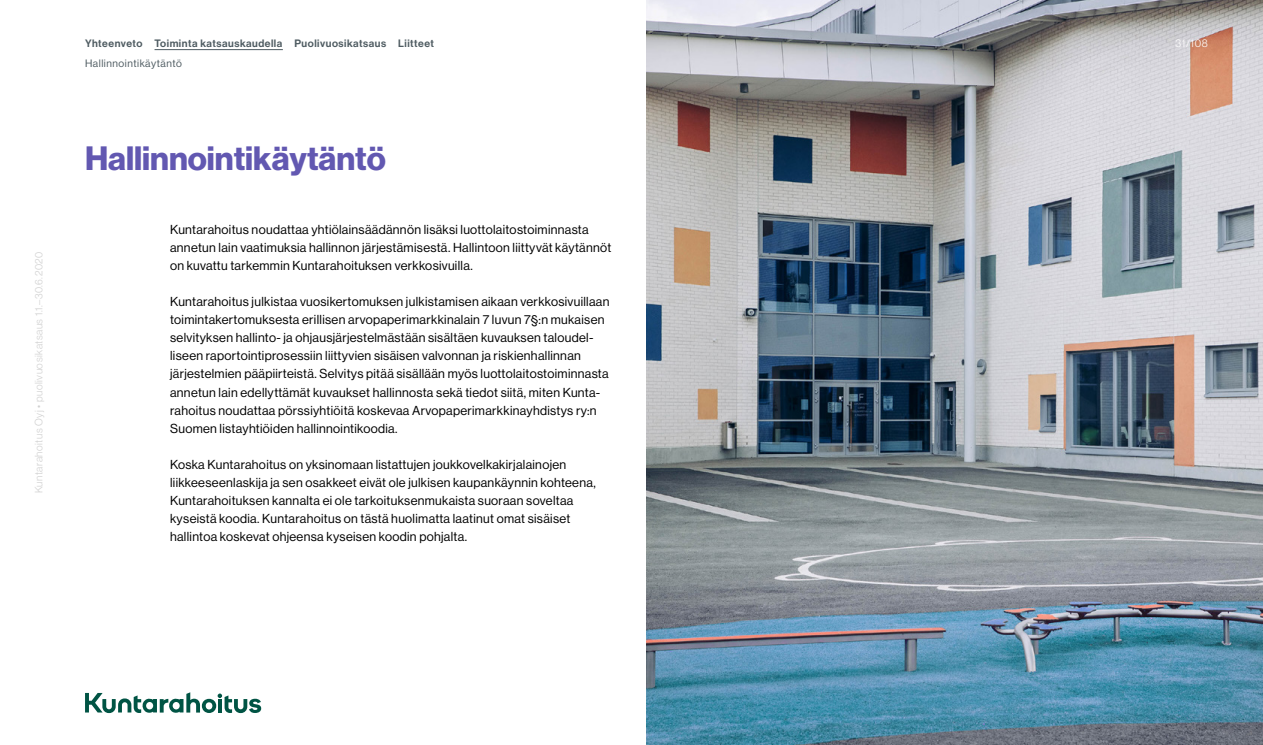
<style>
.page{position:relative;width:1263px;height:745px;background:#fff}
.page>*{position:absolute;margin:0;border:0;box-sizing:border-box;transform-origin:0 0}
.t1{font:33px "N Haas Grotesk DS Pro 75 Bd";color:#6258b1}
.t2{font:12.75px/18px "N Haas Grotesk DS Pro 55 Rg";letter-spacing:.025em;color:#000}
.t3{font:10.5px "N Haas Grotesk DS Pro 65 Md";letter-spacing:.05em;color:#4e5b61}
.t4{font:10.5px "N Haas Grotesk DS Pro 45 Lt";letter-spacing:.05em;color:#d0d0d0}
.t5{font:10.5px "N Haas Grotesk DS Pro 55 Rg";letter-spacing:.05em;color:#4e5b61}
.t6{font:10.5px "N Haas Grotesk DS Pro 45 Lt";color:#fff}
</style>
<div class="page">
<img style="left:646px;top:0;width:617px;height:744px">
<svg style="left:85px;top:692px;width:176px;height:20px"></svg>
<hr style="left:155px;top:49px;width:128px;height:1px;background:#4e5b61">
<p class="t4" style="left:33px;top:493px;width:243px;rotate:-90deg">Kuntarahoitus Oyj • puolivuosikatsaus 1.1.–30.6.2020</p>
<p class="t3" style="left:85px;top:37px;width:350px">Yhteenveto Toiminta katsauskaudella Puolivuosikatsaus Liitteet</p>
<p class="t5" style="left:85px;top:58px;width:98px">Hallinnointikäytäntö</p>
<h1 class="t1" style="left:85px;top:139px;width:302px">Hallinnointikäytäntö</h1>
<p class="t2" style="left:170px;top:221px;width:443px">Kuntarahoitus noudattaa yhtiölainsäädännön lisäksi luottolaitostoiminnasta annetun lain vaatimuksia hallinnon järjestämisestä. Hallintoon liittyvät käytännöt on kuvattu tarkemmin Kuntarahoituksen verkkosivuilla.</p>
<p class="t2" style="left:170px;top:293px;width:441px">Kuntarahoitus julkistaa vuosikertomuksen julkistamisen aikaan verkkosivuillaan toimintakertomuksesta erillisen arvopaperimarkkinalain 7 luvun 7§:n mukaisen selvityksen hallinto- ja ohjausjärjestelmästään sisältäen kuvauksen taloudel&shy;liseen raportointiprosessiin liittyvien sisäisen valvonnan ja riskienhallinnan järjestelmien pääpiirteistä. Selvitys pitää sisällään myös luottolaitostoiminnasta annetun lain edellyttämät kuvaukset hallinnosta sekä tiedot siitä, miten Kunta&shy;rahoitus noudattaa pörssiyhtiöitä koskevaa Arvopaperimarkkinayhdistys ry:n Suomen listayhtiöiden hallinnointikoodia.</p>
<p class="t2" style="left:170px;top:455px;width:427px">Koska Kuntarahoitus on yksinomaan listattujen joukkovelkakirjalainojen liikkeeseenlaskija ja sen osakkeet eivät ole julkisen kaupankäynnin kohteena, Kuntarahoituksen kannalta ei ole tarkoituksenmukaista suoraan soveltaa kyseistä koodia. Kuntarahoitus on tästä huolimatta laatinut omat sisäiset hallintoa koskevat ohjeensa kyseisen koodin pohjalta.</p>
<p class="t6" style="left:1175px;top:37px;width:34px">31/108</p>
</div>
